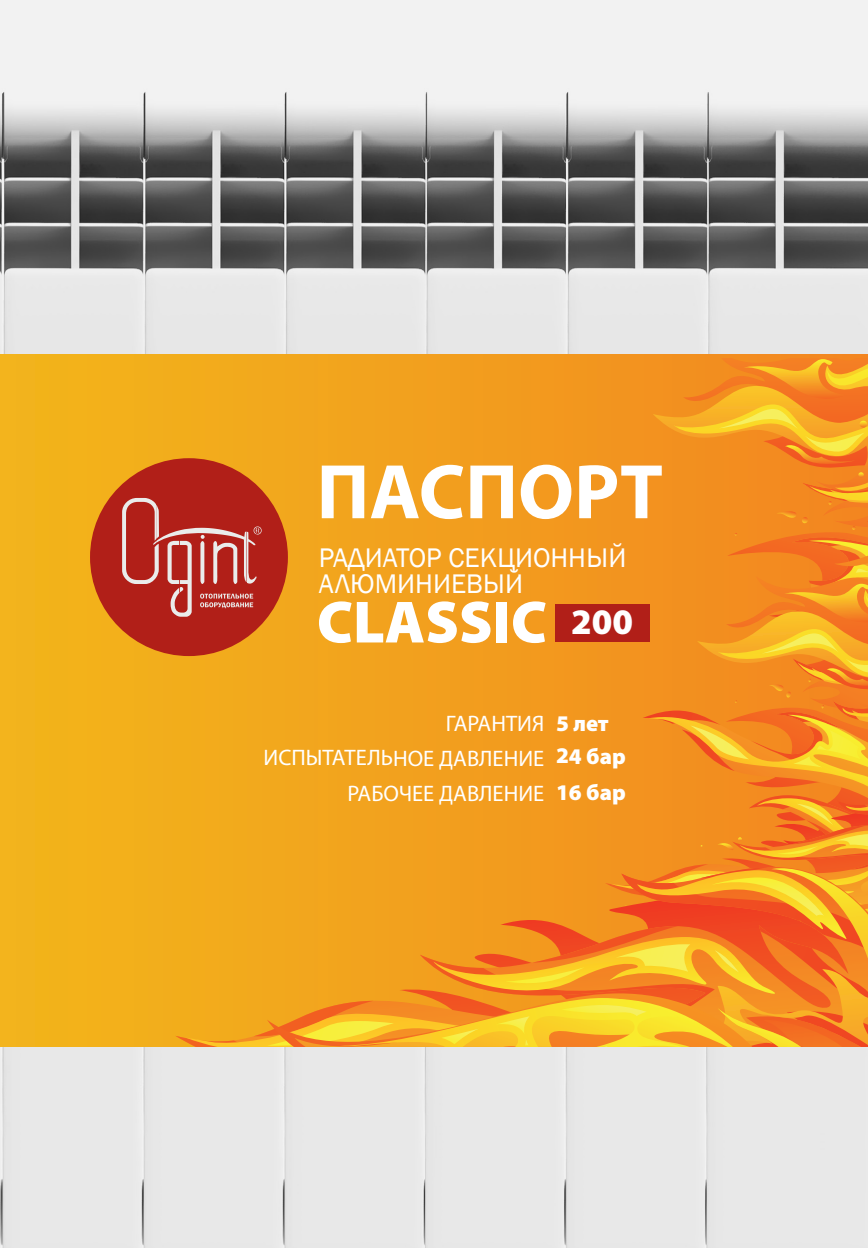
<style>
.page{position:relative;width:868px;height:1248px;background:#fff}
.page>*{position:absolute;margin:0;border:0;box-sizing:border-box;transform-origin:0 0}
.t1{font:700 78px "Myriad Pro";color:#fff}
.t2{font:900 60px "Myriad Pro";color:#fff}
.t3{font:27.6px/26px "Franklin Gothic";color:#fff}
.t4{font:22.4px "Myriad Pro";color:#fff}
.t5{font:900 22.4px/32.2px "Myriad Pro";color:#fff}
.s1{font-size:36px}
.s2{font-weight:400}
</style>
<div class="page">
<img style="left:0;top:0;width:867px;height:354px">
<div style="left:0;top:1046px;width:867px;height:201px;background:#e8e8e8"></div>
<div style="left:0;top:354px;width:867px;height:692px;background:#f3b21a"></div>
<div style="left:90px;top:458px;width:198px;height:198px;background:#b11f18;border-radius:50%"></div>
<svg style="left:122px;top:358px;width:745px;height:722px"></svg>
<div style="left:555px;top:604px;width:94px;height:38px;background:#b11f18"></div>
<h1 class="t1" style="left:316px;top:441px;width:348px">ПАСПОРТ</h1>
<p class="t3" style="left:319px;top:545px;width:309px">РАДИАТОР СЕКЦИОННЫЙ<br>АЛЮМИНИЕВЫЙ</p>
<h2 class="t2" style="left:317px;top:588px;width:318px">CLASSIC <span class="s1">200</span></h2>
<p class="t5" style="left:556px;top:707px;width:71px;text-indent:-110px"><span class="s2">ГАРАНТИЯ</span> 5 лет<br>24 бар</p>
<p class="t5" style="left:556px;top:776px;width:71px">16 бар</p>
<p class="t4" style="left:263px;top:744px;width:282px">ИСПЫТАТЕЛЬНОЕ ДАВЛЕНИЕ</p>
<p class="t4" style="left:347px;top:779px;width:198px">РАБОЧЕЕ ДАВЛЕНИЕ</p>
</div>
